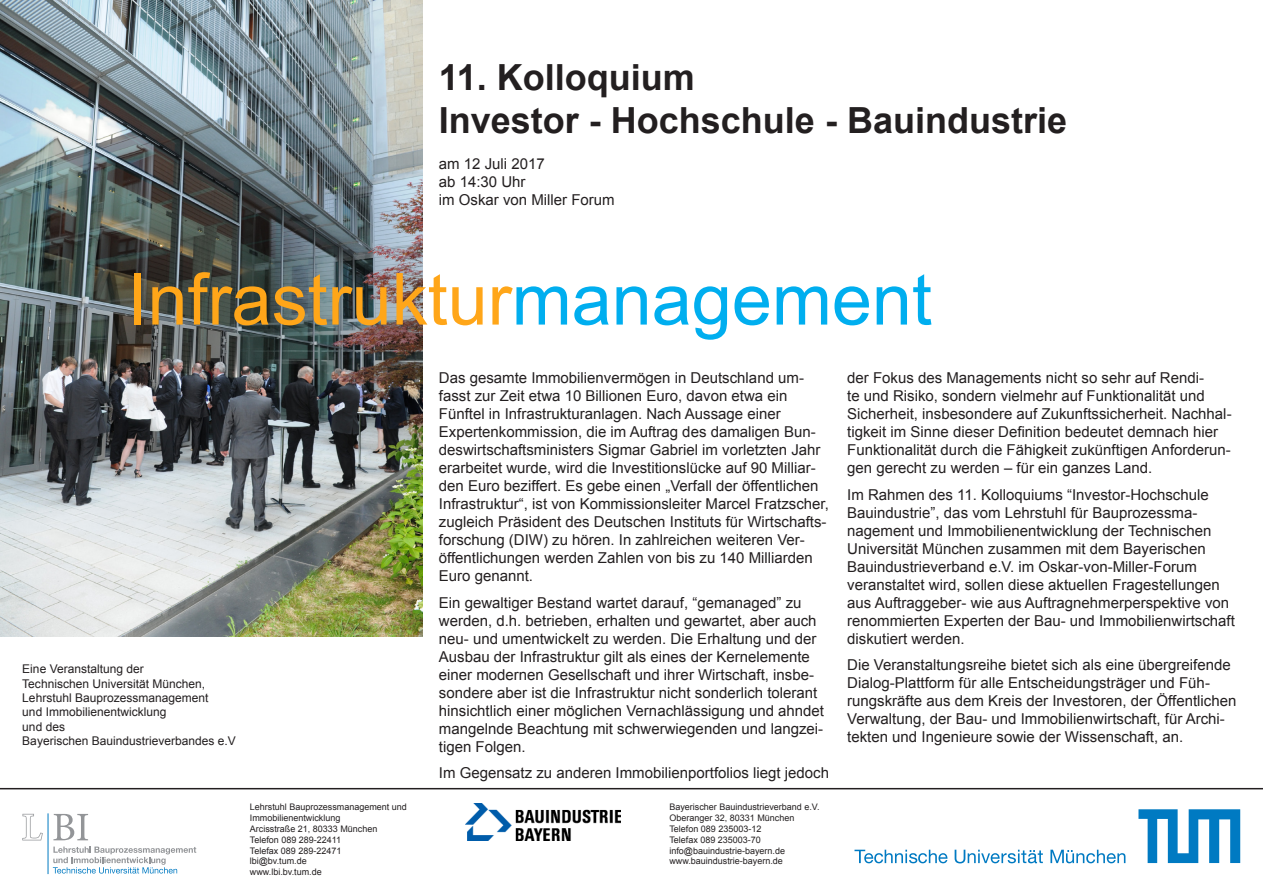
<style>
.page{position:relative;width:1263px;height:893px;background:#fff}
.page>*{position:absolute;margin:0;border:0;box-sizing:border-box;transform-origin:0 0}
.t1{font:72px "Arial";color:#ffa619}
.t2{font:700 36px "Arial";color:#231f20}
.t3{font:15px/18px "Arial";color:#231f20}
.t4{font:12px "Arial";color:#231f20}
.t5{font:9px/10.8px "Arial";color:#231f20}
.s1{color:#00aeef}
</style>
<div class="page">
<img style="left:0;top:0;width:423px;height:637px">
<svg style="left:22px;top:814px;width:21px;height:26px"></svg>
<svg style="left:53px;top:814px;width:35px;height:26px"></svg>
<hr style="left:48px;top:813px;width:1px;height:61px;background:#007ac2">
<svg style="left:53px;top:847px;width:143px;height:26px"></svg>
<img style="left:466px;top:804px;width:154px;height:36px">
<svg style="left:1138px;top:809px;width:102px;height:54px"></svg>
<svg style="left:854px;top:850px;width:93px;height:13px"></svg>
<svg style="left:955px;top:850px;width:88px;height:13px"></svg>
<svg style="left:1050px;top:850px;width:75px;height:13px"></svg>
<hr style="left:0;top:788px;width:1263px;height:1px;background:#231f20">
<p class="t2" style="left:439px;top:52px;width:258px">11. Kolloquium</p>
<p class="t2" style="left:439px;top:95px;width:630px">Investor - Hochschule - Bauindustrie</p>
<p class="t3" style="left:439px;top:155px;width:107px">am 12 Juli 2017</p>
<p class="t3" style="left:439px;top:173px;width:88px">ab 14:30 Uhr</p>
<p class="t3" style="left:439px;top:191px;width:177px">im Oskar von Miller Forum</p>
<p class="t1" style="left:128px;top:250px;width:806px">Infrastruktur<span class="s1">management</span></p>
<p class="t4" style="left:22px;top:661px;width:123px">Eine Veranstaltung der</p>
<p class="t4" style="left:22px;top:675px;width:184px">Technischen Universität München,</p>
<p class="t4" style="left:22px;top:689px;width:188px">Lehrstuhl Bauprozessmanagement</p>
<p class="t4" style="left:22px;top:704px;width:146px">und Immobilienentwicklung</p>
<p class="t4" style="left:22px;top:718px;width:44px">und des</p>
<p class="t4" style="left:22px;top:733px;width:215px">Bayerischen Bauindustrieverbandes e.V</p>
<p class="t5" style="left:250px;top:802px;width:159px">Lehrstuhl Bauprozessmanagement und<br>Immobilienentwicklung</p>
<p class="t5" style="left:250px;top:823px;width:129px">Arcisstraße 21, 80333 München</p>
<p class="t5" style="left:250px;top:834px;width:93px">Telefon 089 289-22411</p>
<p class="t5" style="left:250px;top:845px;width:93px">Telefax 089 289-22471</p>
<p class="t5" style="left:250px;top:856px;width:58px">lbi@bv.tum.de</p>
<p class="t5" style="left:250px;top:867px;width:73px">www.lbi.bv.tum.de</p>
<p class="t3" style="left:439px;top:369px;width:392px">Das gesamte Immobilienvermögen in Deutschland um&shy;fasst zur Zeit etwa 10 Billionen Euro, davon etwa ein Fünftel in Infrastrukturanlagen. Nach Aussage einer Expertenkommission, die im Auftrag des damaligen Bun&shy;deswirtschaftsministers Sigmar Gabriel im vorletzten Jahr erarbeitet wurde, wird die Investitionslücke auf 90 Milliar&shy;den Euro beziffert. Es gebe einen „Verfall der öffentlichen Infrastruktur“, ist von Kommissionsleiter Marcel Fratzscher, zugleich Präsident des Deutschen Instituts für Wirtschafts&shy;forschung (DIW) zu hören. In zahlreichen weiteren Ver&shy;öffentlichungen werden Zahlen von bis zu 140 Milliarden Euro genannt.</p>
<p class="t3" style="left:439px;top:594px;width:387px">Ein gewaltiger Bestand wartet darauf, “gemanaged” zu werden, d.h. betrieben, erhalten und gewartet, aber auch neu- und umentwickelt zu werden. Die Erhaltung und der Ausbau der Infrastruktur gilt als eines der Kernelemente einer modernen Gesellschaft und ihrer Wirtschaft, insbe&shy;sondere aber ist die Infrastruktur nicht sonderlich tolerant hinsichtlich einer möglichen Vernachlässigung und ahndet mangelnde Beachtung mit schwerwiegenden und langzei&shy;tigen Folgen.</p>
<p class="t3" style="left:439px;top:764px;width:392px">Im Gegensatz zu anderen Immobilienportfolios liegt jedoch</p>
<p class="t5" style="left:669px;top:802px;width:152px">Bayerischer Bauindustrieverband e.V.</p>
<p class="t5" style="left:669px;top:813px;width:127px">Oberanger 32, 80331 München</p>
<p class="t5" style="left:669px;top:823px;width:94px">Telefon 089 235003-12</p>
<p class="t5" style="left:669px;top:834px;width:93px">Telefax 089 235003-70</p>
<p class="t5" style="left:669px;top:845px;width:117px">info@bauindustrie-bayern.de</p>
<p class="t5" style="left:669px;top:856px;width:115px">www.bauindustrie-bayern.de</p>
<p class="t3" style="left:847px;top:369px;width:386px">der Fokus des Managements nicht so sehr auf Rendi-<br>te und Risiko, sondern vielmehr auf Funktionalität und Sicherheit, insbesondere auf Zukunftssicherheit. Nachhal&shy;tigkeit im Sinne dieser Definition bedeutet demnach hier Funktionalität durch die Fähigkeit zukünftigen Anforderun&shy;gen gerecht zu werden – für ein ganzes Land.</p>
<p class="t3" style="left:847px;top:486px;width:363px">Im Rahmen des 11. Kolloquiums “Investor-Hochschule</p>
<p class="t3" style="left:847px;top:504px;width:389px">Bauindustrie”, das vom Lehrstuhl für Bauprozessma&shy;nagement und Immobilienentwicklung der Technischen Universität München zusammen mit dem Bayerischen Bauindustrieverband e.V. im Oskar-von-Miller-Forum veranstaltet wird, sollen diese aktuellen Fragestellungen aus Auftraggeber- wie aus Auftragnehmerperspektive von renommierten Experten der Bau- und Immobilienwirtschaft diskutiert werden.</p>
<p class="t3" style="left:847px;top:656px;width:385px">Die Veranstaltungsreihe bietet sich als eine übergreifende</p>
<p class="t3" style="left:847px;top:674px;width:391px">Dialog-Plattform für alle Entscheidungsträger und Füh&shy;rungskräfte aus dem Kreis der Investoren, der Öffentlichen Verwaltung, der Bau- und Immobilienwirtschaft, für Archi&shy;tekten und Ingenieure sowie der Wissenschaft, an.</p>
</div>
